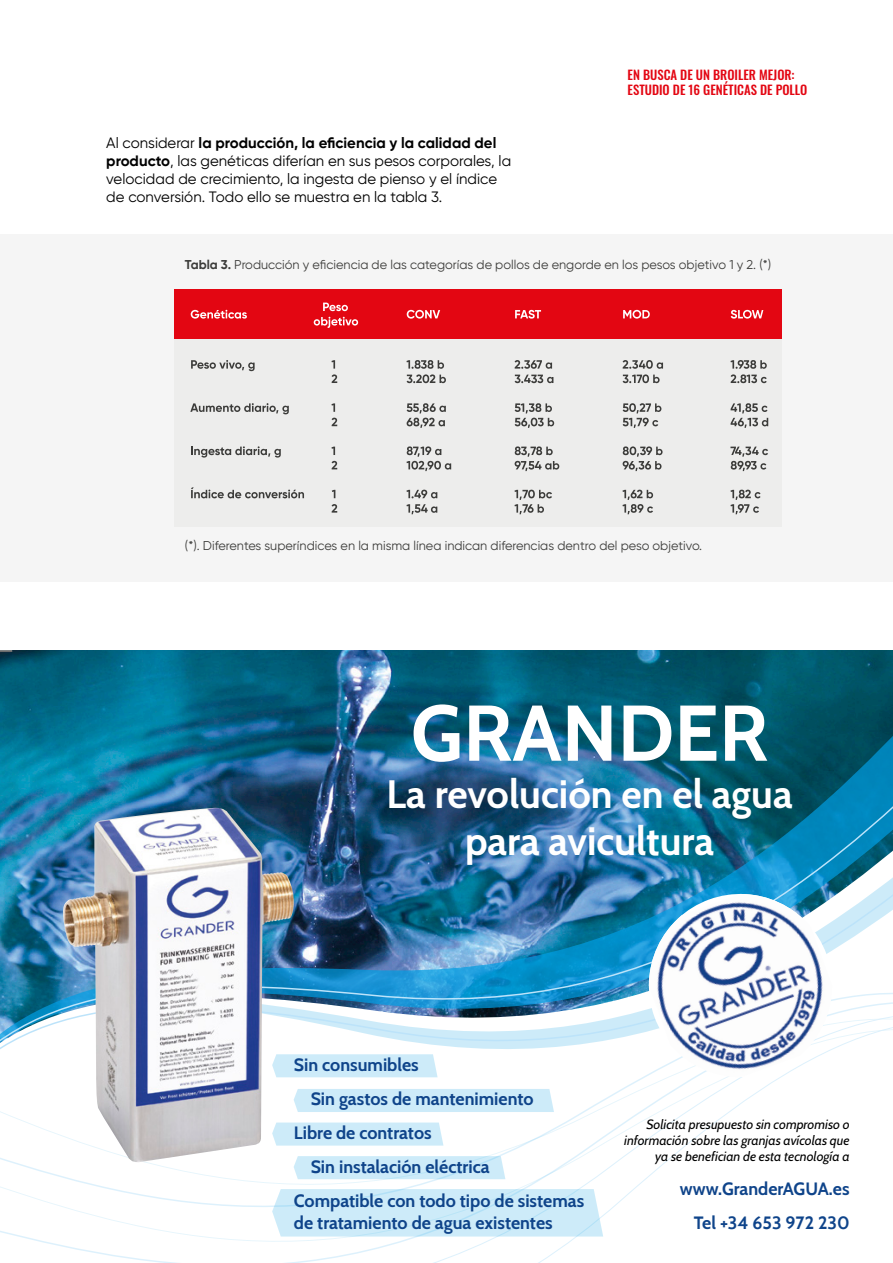
<style>
.page{position:relative;width:893px;height:1263px;background:#fff}
.page>*{position:absolute;margin:0;border:0;box-sizing:border-box;transform-origin:0 0}
.t1{font:700 78.75px "Cabin";color:#fff}
.t2{font:700 39.45px/47.2px "Cabin";color:#fff;text-align:center}
.t3{font:700 17.85px/33.9px "Cabin";color:#0f448a;text-align:right}
.t4{font:15px/18px "Gilroy";color:#000}
.t5{font:italic 13.35px/16px "Cabin";color:#000;text-align:right}
.t6{font:12.75px "Gilroy";color:#3c3c3a}
.t7{font:12.75px "Oswald";color:#e30612}
.s1{font-weight:700}
</style>
<div class="page">
<div style="left:0;top:234px;width:893px;height:347px;background:#f5f5f5"></div>
<div style="left:174px;top:289px;width:608px;height:50px;background:#e30612"></div>
<div style="left:174px;top:339px;width:608px;height:188px;background:#ededec"></div>
<svg style="left:191px;top:310px;width:56px;height:9px"></svg>
<svg style="left:323px;top:303px;width:25px;height:8px"></svg>
<svg style="left:407px;top:310px;width:33px;height:9px"></svg>
<svg style="left:515px;top:310px;width:26px;height:9px"></svg>
<svg style="left:623px;top:310px;width:27px;height:9px"></svg>
<svg style="left:731px;top:310px;width:32px;height:9px"></svg>
<svg style="left:314px;top:317px;width:44px;height:11px"></svg>
<svg style="left:191px;top:360px;width:64px;height:11px"></svg>
<svg style="left:515px;top:360px;width:37px;height:9px"></svg>
<svg style="left:331px;top:360px;width:6px;height:23px"></svg>
<svg style="left:406px;top:360px;width:40px;height:23px"></svg>
<svg style="left:515px;top:375px;width:38px;height:8px"></svg>
<svg style="left:623px;top:360px;width:40px;height:23px"></svg>
<svg style="left:730px;top:360px;width:37px;height:23px"></svg>
<svg style="left:190px;top:403px;width:99px;height:11px"></svg>
<svg style="left:331px;top:403px;width:4px;height:9px"></svg>
<svg style="left:332px;top:418px;width:5px;height:8px"></svg>
<svg style="left:407px;top:403px;width:39px;height:25px"></svg>
<svg style="left:515px;top:403px;width:39px;height:25px"></svg>
<svg style="left:623px;top:403px;width:38px;height:25px"></svg>
<svg style="left:731px;top:403px;width:37px;height:25px"></svg>
<svg style="left:191px;top:446px;width:90px;height:12px"></svg>
<svg style="left:331px;top:447px;width:4px;height:8px"></svg>
<svg style="left:332px;top:461px;width:5px;height:8px"></svg>
<svg style="left:406px;top:446px;width:45px;height:25px"></svg>
<svg style="left:515px;top:446px;width:44px;height:25px"></svg>
<svg style="left:623px;top:446px;width:40px;height:25px"></svg>
<svg style="left:730px;top:447px;width:38px;height:24px"></svg>
<svg style="left:191px;top:487px;width:113px;height:11px"></svg>
<svg style="left:332px;top:490px;width:3px;height:8px"></svg>
<svg style="left:406px;top:490px;width:31px;height:8px"></svg>
<svg style="left:332px;top:504px;width:5px;height:9px"></svg>
<svg style="left:406px;top:504px;width:31px;height:10px"></svg>
<svg style="left:514px;top:490px;width:38px;height:24px"></svg>
<svg style="left:622px;top:490px;width:31px;height:24px"></svg>
<svg style="left:730px;top:490px;width:30px;height:24px"></svg>
<img style="left:0;top:651px;width:893px;height:23px">
<svg style="left:0;top:674px;width:893px;height:56px;background:#05607c"></svg>
<img style="left:0;top:730px;width:893px;height:218px">
<img style="left:0;top:948px;width:637px;height:21px">
<svg style="left:0;top:969px;width:893px;height:294px"></svg>
<svg style="left:637px;top:882px;width:207px;height:207px"></svg>
<img style="left:649px;top:894px;width:183px;height:183px">
<img style="left:61px;top:808px;width:236px;height:355px">
<svg style="left:272px;top:1054px;width:166px;height:23px;background:#cfebf9"></svg>
<div style="left:272px;top:1122px;width:171px;height:23px;background:#cdebf9"></div>
<svg style="left:294px;top:1156px;width:211px;height:23px;background:#cdebf9"></svg>
<svg style="left:272px;top:1189px;width:331px;height:47px;background:#cdebf9"></svg>
<div style="left:294px;top:1089px;width:260px;height:23px;background:#cdebf9"></div>
<svg style="left:0;top:651px;width:12px;height:1px"></svg>
<svg style="left:0;top:1262px;width:12px;height:1px"></svg>
<p class="t4" style="left:106px;top:133px;width:406px">Al considerar <span class="s1">la producción, la eficiencia y la calidad del producto</span>, las genéticas diferían en sus pesos corporales, la velocidad de crecimiento, la ingesta de pienso y el índice de conversión. Todo ello se muestra en la tabla 3.</p>
<p class="t7" style="left:628px;top:63px;width:169px">EN BUSCA DE UN BROILER MEJOR:</p>
<p class="t7" style="left:628px;top:79px;width:181px">ESTUDIO DE 16 GENÉTICAS DE POLLO</p>
<p class="t6" style="left:185px;top:257px;width:588px"><span class="s1">Tabla 3.</span> Producción y eficiencia de las categorías de pollos de engorde en los pesos objetivo 1 y 2. (*)</p>
<p class="t6" style="left:185px;top:538px;width:519px">(*). Diferentes superíndices en la misma línea indican diferencias dentro del peso objetivo.</p>
<p class="t1" style="left:411px;top:671px;width:359px">GRANDER</p>
<p class="t2" style="left:386px;top:768px;width:408px">La revolución en el agua para avicultura</p>
<p class="t3" style="left:294px;top:1047px;width:126px">Sin consumibles</p>
<p class="t3" style="left:311px;top:1081px;width:224px">Sin gastos de mantenimiento</p>
<p class="t3" style="left:294px;top:1115px;width:139px">Libre de contratos</p>
<p class="t3" style="left:311px;top:1149px;width:180px">Sin instalación eléctrica</p>
<p class="t3" style="left:294px;top:1183px;width:292px">Compatible con todo tipo de sistemas</p>
<p class="t3" style="left:294px;top:1204px;width:260px">de tratamiento de agua existentes</p>
<p class="t5" style="left:624px;top:1115px;width:227px">Solicita presupuesto sin compromiso o información sobre las granjas avícolas que ya se benefician de esta tecnología a</p>
<p class="t3" style="left:680px;top:1170px;width:171px">www.GranderAGUA.es<br>Tel +34 653 972 230</p>
</div>
